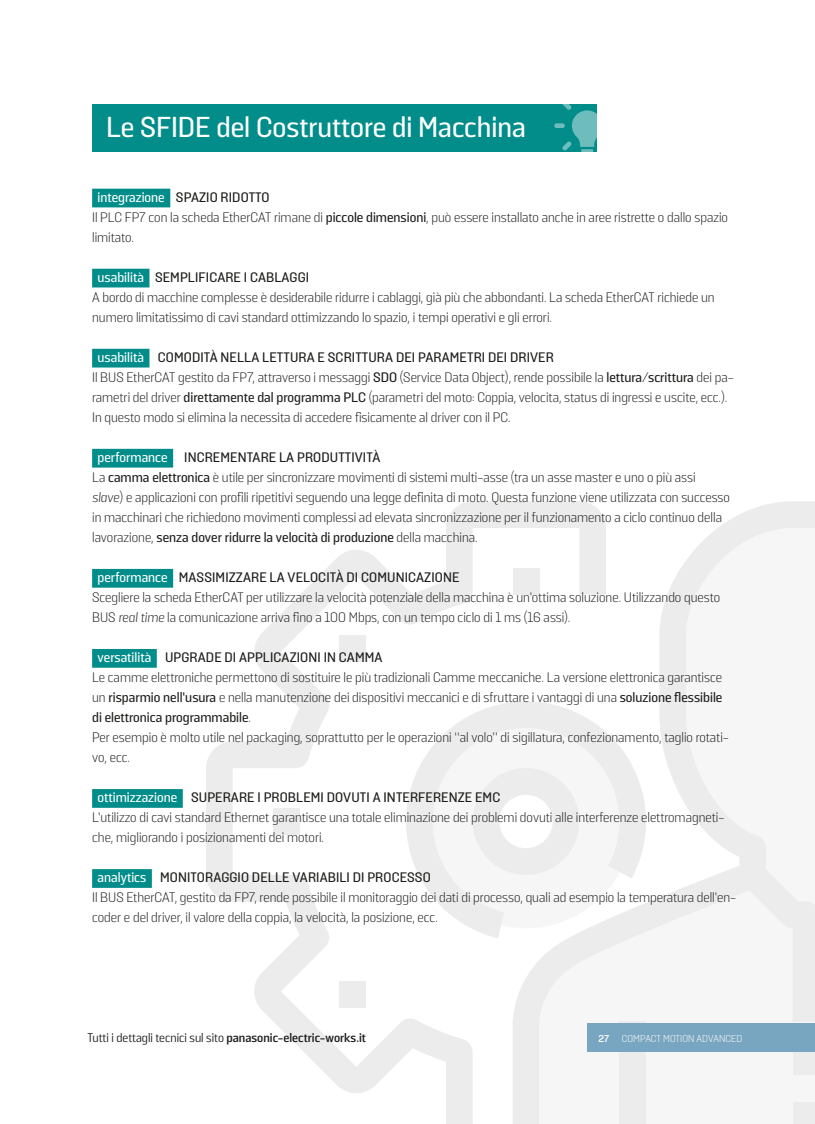
<style>
.page{position:relative;width:815px;height:1124px;background:#fff}
.page>*{position:absolute;margin:0;border:0;box-sizing:border-box;transform-origin:0 0}
.t1{font:500 28.75px "Solido";color:#fff}
.t2{font:300 13.75px/20px "Solido";color:#1d1d1b}
.t3{font:500 13.75px "Solido";letter-spacing:.01em;color:#1d1d1b}
.t4{font:12.5px "Solido";color:#1d1d1b}
.t5{font:300 10px "Solido";letter-spacing:.01em;color:#fff}
.t6{font:700 10px "Solido";color:#fff}
.s1{color:#fff}
.s2{font-weight:500}
.s3{font-style:italic}
.s4{font-weight:300}
.s5{font-weight:700}
</style>
<div class="page">
<svg style="left:206px;top:501px;width:307px;height:622px"></svg>
<svg style="left:513px;top:501px;width:302px;height:622px;fill:#f6f6f6"></svg>
<div style="left:619px;top:1021px;width:27px;height:102px;background:#ececec"></div>
<svg style="left:389px;top:684px;width:274px;height:254px"></svg>
<div style="left:513px;top:568px;width:26px;height:26px;background:#ececec"></div>
<div style="left:339px;top:981px;width:27px;height:27px;background:#ececec"></div>
<div style="left:339px;top:634px;width:27px;height:27px;background:#ececec"></div>
<div style="left:273px;top:808px;width:26px;height:26px;background:#ececec"></div>
<svg style="left:473px;top:768px;width:106px;height:106px"></svg>
<div style="left:793px;top:1048px;width:22px;height:26px;background:#ececec"></div>
<div style="left:793px;top:1101px;width:22px;height:22px;background:#ececec"></div>
<div style="left:588px;top:1023px;width:227px;height:28px;background:#78a5bf"></div>
<div style="left:92px;top:189px;width:78px;height:18px;background:#028d8a"></div>
<div style="left:92px;top:269px;width:57px;height:18px;background:#028d8a"></div>
<div style="left:92px;top:349px;width:57px;height:18px;background:#028d8a"></div>
<div style="left:92px;top:449px;width:81px;height:18px;background:#028d8a"></div>
<div style="left:92px;top:569px;width:81px;height:18px;background:#028d8a"></div>
<div style="left:92px;top:649px;width:65px;height:18px;background:#028d8a"></div>
<div style="left:92px;top:789px;width:91px;height:18px;background:#028d8a"></div>
<div style="left:92px;top:869px;width:60px;height:18px;background:#028d8a"></div>
<div style="left:92px;top:104px;width:505px;height:47px;background:#028d8a"></div>
<div style="left:554px;top:123px;width:11px;height:5px;background:#6ebdbc;border-radius:2px"></div>
<svg style="left:562px;top:104px;width:35px;height:48px"></svg>
<p class="t1" style="left:106px;top:110px;width:421px">Le SFIDE del Costruttore di Macchina</p>
<p class="t3" style="left:98px;top:189px;width:173px"><span class="s1">integrazione</span> SPAZIO RIDOTTO</p>
<p class="t2" style="left:92px;top:207px;width:637px">Il PLC FP7 con la scheda EtherCAT rimane di <span class="s2">piccole dimensioni</span>, può essere installato anche in aree ristrette o dallo spazio limitato.</p>
<p class="t3" style="left:98px;top:269px;width:213px"><span class="s1">usabilità</span> SEMPLIFICARE I CABLAGGI</p>
<p class="t2" style="left:92px;top:287px;width:624px">A bordo di macchine complesse è desiderabile ridurre i cablaggi, già più che abbondanti. La scheda EtherCAT richiede un numero limitatissimo di cavi standard ottimizzando lo spazio, i tempi operativi e gli errori.</p>
<p class="t3" style="left:98px;top:349px;width:458px"><span class="s1">usabilità</span> COMODITÀ NELLA LETTURA E SCRITTURA DEI PARAMETRI DEI DRIVER</p>
<p class="t2" style="left:92px;top:367px;width:643px">Il BUS EtherCAT gestito da FP7, attraverso i messaggi <span class="s2">SDO</span> (Service Data Object), rende possibile la <span class="s2">lettura/scrittura</span> dei pa&shy;rametri del driver <span class="s2">direttamente dal programma PLC</span> (parametri del moto: Coppia, velocita, status di ingressi e uscite, ecc.).<br>In questo modo si elimina la necessita di accedere fisicamente al driver con il PC.</p>
<p class="t3" style="left:98px;top:449px;width:284px"><span class="s1">performance</span> INCREMENTARE LA PRODUTTIVITÀ</p>
<p class="t2" style="left:92px;top:467px;width:605px">La <span class="s2">camma elettronica</span> è utile per sincronizzare movimenti di sistemi multi-asse (tra un asse master e uno o più assi</p>
<p class="t2" style="left:92px;top:487px;width:639px"><span class="s3">slave</span>) e applicazioni con profili ripetitivi seguendo una legge definita di moto. Questa funzione viene utilizzata con successo in macchinari che richiedono movimenti complessi ad elevata sincronizzazione per il funzionamento a ciclo continuo della lavorazione, <span class="s2">senza dover ridurre la velocità di produzione</span> della macchina.</p>
<p class="t3" style="left:98px;top:569px;width:363px"><span class="s1">performance</span> MASSIMIZZARE LA VELOCITÀ DI COMUNICAZIONE</p>
<p class="t2" style="left:92px;top:587px;width:630px">Scegliere la scheda EtherCAT per utilizzare la velocità potenziale della macchina è un’ottima soluzione. Utilizzando questo<br>BUS <span class="s3">real time</span> la comunicazione arriva fino a 100 Mbps, con un tempo ciclo di 1 ms (16 assi).</p>
<p class="t3" style="left:98px;top:649px;width:286px"><span class="s1">versatilità</span> UPGRADE DI APPLICAZIONI IN CAMMA</p>
<p class="t2" style="left:92px;top:667px;width:632px">Le camme elettroniche permettono di sostituire le più tradizionali Camme meccaniche. La versione elettronica garantisce un <span class="s2">risparmio nell’usura</span> e nella manutenzione dei dispositivi meccanici e di sfruttare i vantaggi di una <span class="s2">soluzione flessibile</span></p>
<p class="t3" style="left:92px;top:709px;width:160px">di elettronica programmabile<span class="s4">.</span></p>
<p class="t2" style="left:92px;top:727px;width:638px">Per esempio è molto utile nel packaging, soprattutto per le operazioni “al volo” di sigillatura, confezionamento, taglio rotati&shy;vo, ecc.</p>
<p class="t3" style="left:98px;top:789px;width:404px"><span class="s1">ottimizzazione</span> SUPERARE I PROBLEMI DOVUTI A INTERFERENZE EMC</p>
<p class="t2" style="left:92px;top:807px;width:634px">L’utilizzo di cavi standard Ethernet garantisce una totale eliminazione dei problemi dovuti alle interferenze elettromagneti&shy;che, migliorando i posizionamenti dei motori.</p>
<p class="t3" style="left:98px;top:869px;width:335px"><span class="s1">analytics</span> MONITORAGGIO DELLE VARIABILI DI PROCESSO</p>
<p class="t2" style="left:92px;top:888px;width:646px">Il BUS EtherCAT, gestito da FP7, rende possibile il monitoraggio dei dati di processo, quali ad esempio la temperatura dell’en&shy;coder e del driver, il valore della coppia, la velocità, la posizione, ecc.</p>
<p class="t4" style="left:88px;top:1030px;width:280px">Tutti i dettagli tecnici sul sito <span class="s5">panasonic-electric-works.it</span></p>
<p class="t6" style="left:598px;top:1032px;width:12px">27</p>
<p class="t5" style="left:622px;top:1032px;width:122px">COMPACT MOTION ADVANCED</p>
</div>
